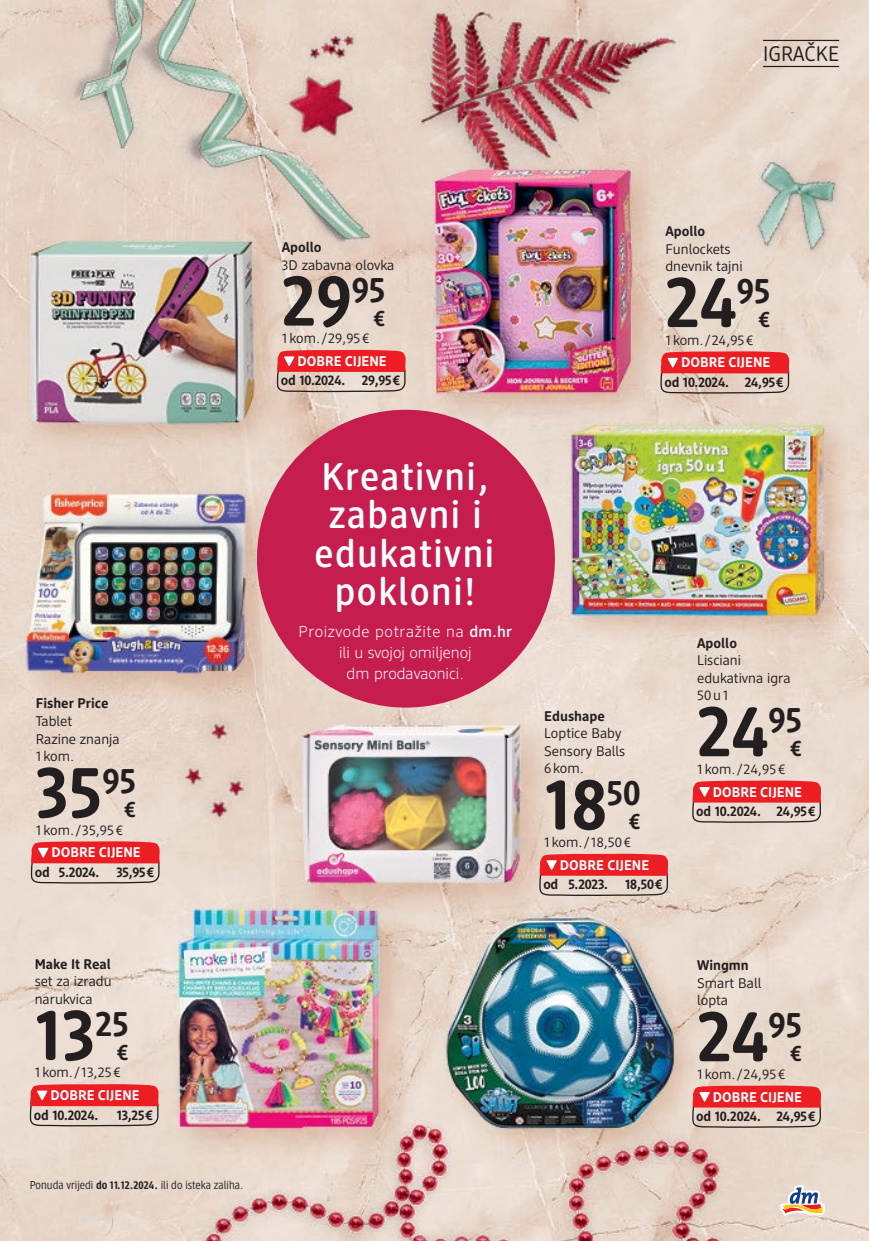
<style>
.page{position:relative;width:869px;height:1241px;background:#fff}
.page>*{position:absolute;margin:0;border:0;box-sizing:border-box;transform-origin:0 0}
.t1{font:700 72.8px "DM Brand 4.4";color:#231f20}
.t2{font:500 38.5px/38.5px "DM Brand 4.4";letter-spacing:.04em;color:#fff;text-align:center}
.t3{font:700 22.4px "DM Brand 4.4";color:#231f20}
.t4{font:21px "DM Brand 4.4";letter-spacing:.005em;color:#231f20}
.t5{font:300 15.75px/21px "DM Support 4.4";color:#fff;text-align:center}
.t6{font:14px/17.5px "DM Support 4.4";color:#231f20}
.t7{font:700 14px "DM Support 4.4";letter-spacing:-.02em;color:#231f20}
.t8{font:700 14px "DM Support 4.4";color:#fff}
.t9{font:700 14px "DM Support 4.4";color:#231f20}
.t10{font:11.38px "DM Intelligence 4.4";color:#231f20}
.s1{font-weight:700}
.s2{font-weight:500}
</style>
<div class="page">
<img style="left:0;top:0;width:868px;height:1240px">
<div style="left:257px;top:409px;width:297px;height:298px;background:#c61d4f;border-radius:50%"></div>
<svg style="left:276px;top:350px;width:130px;height:43px"></svg>
<svg style="left:30px;top:841px;width:130px;height:43px"></svg>
<svg style="left:29px;top:1083px;width:130px;height:44px"></svg>
<svg style="left:691px;top:1085px;width:130px;height:43px"></svg>
<svg style="left:538px;top:853px;width:130px;height:43px"></svg>
<svg style="left:691px;top:780px;width:130px;height:43px"></svg>
<svg style="left:659px;top:351px;width:130px;height:43px"></svg>
<hr style="left:762px;top:40px;width:76px;height:1px;background:#231f20">
<hr style="left:762px;top:66px;width:76px;height:1px;background:#231f20">
<svg style="left:779px;top:1185px;width:45px;height:30px"></svg>
<h3 class="t4" style="left:762px;top:40px;width:77px">IGRAČKE</h3>
<p class="t9" style="left:36px;top:694px;width:74px">Fisher Price</p>
<p class="t6" style="left:36px;top:711px;width:85px">Tablet<br>Razine znanja<br>1 kom.</p>
<h1 class="t1" style="left:36px;top:745px;width:102px">35<sup>95</sup></h1>
<h3 class="t3" style="left:124px;top:795px;width:13px">€</h3>
<p class="t6" style="left:36px;top:820px;width:89px">1 kom./ 35,95€</p>
<p class="t8" style="left:51px;top:843px;width:91px">DOBRE CIJENE</p>
<p class="t7" style="left:35px;top:862px;width:121px">od 5.2024. 35,95€</p>
<p class="t9" style="left:35px;top:954px;width:78px">Make It Real</p>
<p class="t6" style="left:35px;top:972px;width:78px">set za izradu narukvica</p>
<h1 class="t1" style="left:35px;top:988px;width:96px">13<sup>25</sup></h1>
<h3 class="t3" style="left:117px;top:1037px;width:13px">€</h3>
<p class="t6" style="left:35px;top:1063px;width:88px">1 kom./ 13,25€</p>
<p class="t8" style="left:50px;top:1086px;width:91px">DOBRE CIJENE</p>
<p class="t7" style="left:34px;top:1105px;width:66px">od 10.2024.</p>
<p class="t7" style="left:117px;top:1105px;width:38px">13,25€</p>
<p class="t10" style="left:30px;top:1177px;width:215px">Ponuda vrijedi <span class="s1">do 11.12.2024.</span> ili do isteka zaliha.</p>
<p class="t7" style="left:282px;top:238px;width:41px">Apollo</p>
<p class="t6" style="left:282px;top:255px;width:114px">3D zabavna olovka</p>
<h1 class="t1" style="left:282px;top:254px;width:105px">29<sup>95</sup></h1>
<h3 class="t3" style="left:374px;top:303px;width:13px">€</h3>
<p class="t6" style="left:282px;top:329px;width:89px">1 kom./29,95€</p>
<p class="t8" style="left:297px;top:352px;width:91px">DOBRE CIJENE</p>
<p class="t7" style="left:281px;top:371px;width:121px">od 10.2024. 29,95€</p>
<h2 class="t2" style="left:314px;top:455px;width:181px">Kreativni, zabavni i edukativni pokloni!</h2>
<p class="t5" style="left:298px;top:620px;width:215px">Proizvode potražite na <span class="s2">dm.hr </span>ili u svojoj omiljenoj<br>dm prodavaonici.</p>
<p class="t7" style="left:665px;top:222px;width:41px">Apollo</p>
<p class="t6" style="left:665px;top:239px;width:79px">Funlockets dnevnik tajni</p>
<h1 class="t1" style="left:665px;top:256px;width:106px">24<sup>95</sup></h1>
<h3 class="t3" style="left:758px;top:305px;width:13px">€</h3>
<p class="t6" style="left:665px;top:330px;width:90px">1 kom./24,95€</p>
<p class="t8" style="left:680px;top:354px;width:91px">DOBRE CIJENE</p>
<p class="t7" style="left:664px;top:373px;width:121px">od 10.2024. 24,95€</p>
<p class="t9" style="left:544px;top:707px;width:62px">Edushape</p>
<p class="t6" style="left:544px;top:724px;width:82px">Loptice Baby<br>Sensory Balls<br>6kom.</p>
<h1 class="t1" style="left:544px;top:758px;width:98px">18<sup>50</sup></h1>
<h3 class="t3" style="left:628px;top:807px;width:13px">€</h3>
<p class="t6" style="left:544px;top:832px;width:88px">1 kom./ 18,50€</p>
<p class="t8" style="left:559px;top:856px;width:91px">DOBRE CIJENE</p>
<p class="t7" style="left:543px;top:875px;width:121px">od 5.2023. 18,50€</p>
<p class="t7" style="left:696px;top:634px;width:41px">Apollo</p>
<p class="t6" style="left:696px;top:651px;width:95px">Lisciani edukativna igra<br>50u1</p>
<h1 class="t1" style="left:696px;top:684px;width:106px">24<sup>95</sup></h1>
<h3 class="t3" style="left:790px;top:734px;width:13px">€</h3>
<p class="t6" style="left:696px;top:759px;width:90px">1 kom./24,95€</p>
<p class="t8" style="left:712px;top:782px;width:91px">DOBRE CIJENE</p>
<p class="t7" style="left:696px;top:802px;width:121px">od 10.2024. 24,95€</p>
<p class="t7" style="left:696px;top:956px;width:53px">Wingmn</p>
<p class="t6" style="left:696px;top:973px;width:66px">Smart Ball lopta</p>
<h1 class="t1" style="left:696px;top:989px;width:106px">24<sup>95</sup></h1>
<h3 class="t3" style="left:790px;top:1039px;width:13px">€</h3>
<p class="t6" style="left:696px;top:1064px;width:90px">1 kom./24,95€</p>
<p class="t8" style="left:712px;top:1087px;width:91px">DOBRE CIJENE</p>
<p class="t7" style="left:696px;top:1106px;width:121px">od 10.2024. 24,95€</p>
</div>
